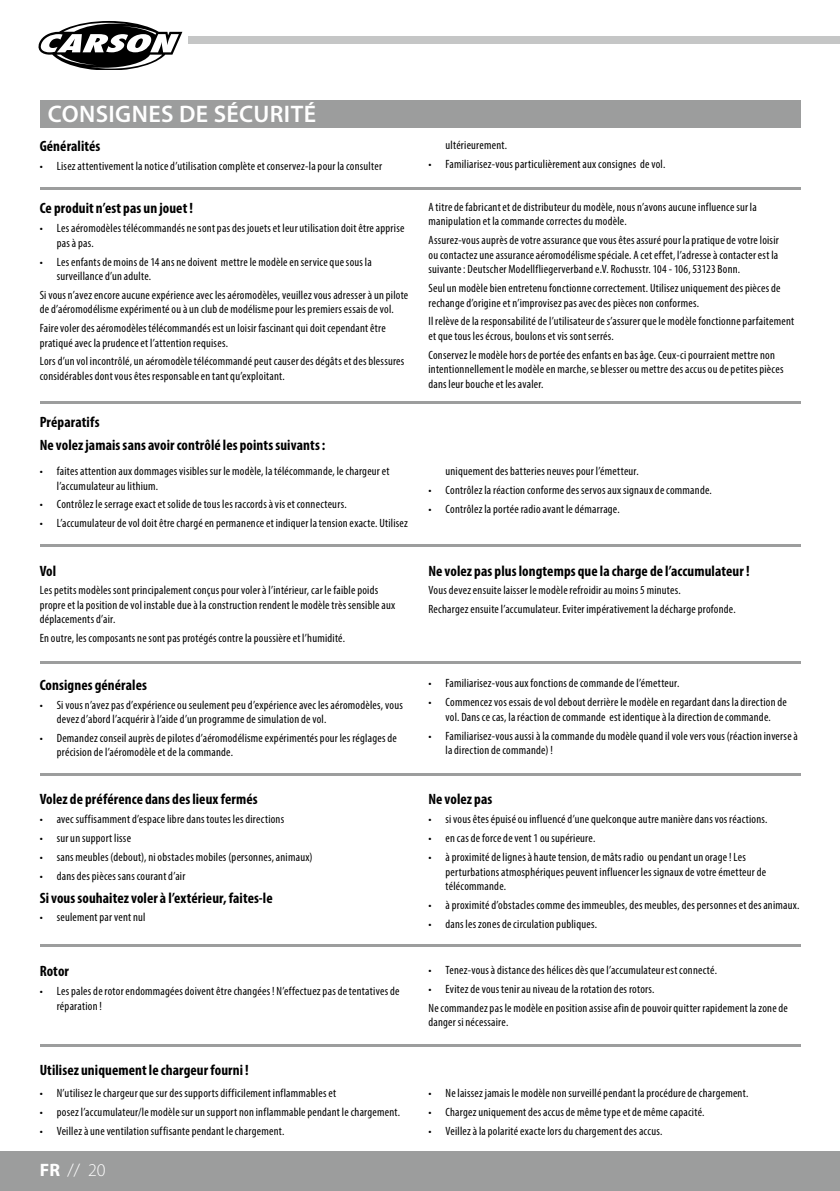
<style>
.page{position:relative;width:840px;height:1191px;background:#fff}
.page>*{position:absolute;margin:0;border:0;box-sizing:border-box;transform-origin:0 0}
.t1{font:600 24px "Myriad Pro";letter-spacing:.015em;color:#fff}
.t2{font:300 18px "Myriad Pro";color:#fff}
.t3{font:700 condensed 15px/22.4px "Myriad Pro";letter-spacing:.005em;color:#000}
.t4{font:condensed 12px/14.4px "Myriad Pro";letter-spacing:.02em;color:#000}
.s1{font-weight:700}
</style>
<div class="page">
<div style="left:0;top:1151px;width:839px;height:40px;background:#9c9d9d"></div>
<hr style="left:839px;top:1151px;width:1px;height:40px;background:#9c9d9d">
<div style="left:188px;top:36px;width:651px;height:8px;background:#c5c6c6"></div>
<svg style="left:38px;top:21px;width:145px;height:48px"></svg>
<div style="left:40px;top:100px;width:759px;height:28px;background:#9c9d9d"></div>
<hr style="left:40px;top:187px;width:759px;height:3px;background:#9c9d9d">
<hr style="left:40px;top:401px;width:759px;height:3px;background:#9c9d9d">
<hr style="left:40px;top:544px;width:759px;height:3px;background:#9c9d9d">
<hr style="left:40px;top:661px;width:759px;height:3px;background:#9c9d9d">
<hr style="left:40px;top:773px;width:759px;height:3px;background:#9c9d9d">
<hr style="left:40px;top:1044px;width:759px;height:3px;background:#9c9d9d">
<hr style="left:40px;top:944px;width:759px;height:2px;background:#9c9d9d">
<h1 class="t1" style="left:48px;top:99px;width:269px">CONSIGNES DE SÉCURITÉ</h1>
<p class="t3" style="left:40px;top:135px;width:62px">Généralités</p>
<p class="t4" style="left:40px;top:159px;width:343px">• Lisez attentivement la notice d’utilisation complète et conservez-la pour la consulter</p>
<p class="t3" style="left:40px;top:197px;width:155px">Ce produit n’est pas un jouet !</p>
<p class="t4" style="left:57px;top:221px;width:349px;text-indent:-17px">• Les aéromodèles télécommandés ne sont pas des jouets et leur utilisation doit être apprise pas à pas.</p>
<p class="t4" style="left:57px;top:254px;width:316px;text-indent:-17px">• Les enfants de moins de 14 ans ne doivent mettre le modèle en service que sous la surveillance d’un adulte.</p>
<p class="t4" style="left:40px;top:287px;width:370px">Si vous n’avez encore aucune expérience avec les aéromodèles, veuillez vous adresser à un pilote de d’aéromodélisme expérimenté ou à un club de modélisme pour les premiers essais de vol.</p>
<p class="t4" style="left:40px;top:321px;width:347px">Faire voler des aéromodèles télécommandés est un loisir fascinant qui doit cependant être pratiqué avec la prudence et l’attention requises.</p>
<p class="t4" style="left:40px;top:354px;width:366px">Lors d’un vol incontrôlé, un aéromodèle télécommandé peut causer des dégâts et des blessures considérables dont vous êtes responsable en tant qu’exploitant.</p>
<p class="t3" style="left:40px;top:411px;width:287px">Préparatifs<br>Ne volez jamais sans avoir contrôlé les points suivants :</p>
<p class="t4" style="left:57px;top:464px;width:334px;text-indent:-17px">• faites attention aux dommages visibles sur le modèle, la télécommande, le chargeur et l’accumulateur au lithium.</p>
<p class="t4" style="left:40px;top:497px;width:308px">• Contrôlez le serrage exact et solide de tous les raccords à vis et connecteurs.</p>
<p class="t4" style="left:40px;top:516px;width:369px">• L’accumulateur de vol doit être chargé en permanence et indiquer la tension exacte. Utilisez</p>
<p class="t3" style="left:40px;top:559px;width:18px">Vol</p>
<p class="t4" style="left:40px;top:583px;width:357px">Les petits modèles sont principalement conçus pour voler à l’intérieur, car le faible poids propre et la position de vol instable due à la construction rendent le modèle très sensible aux déplacements d’air.</p>
<p class="t4" style="left:40px;top:631px;width:306px">En outre, les composants ne sont pas protégés contre la poussière et l’humidité.</p>
<p class="t3" style="left:40px;top:673px;width:109px">Consignes générales</p>
<p class="t4" style="left:57px;top:697px;width:347px;text-indent:-17px">• Si vous n’avez pas d’expérience ou seulement peu d’expérience avec les aéromodèles, vous devez d’abord l’acquérir à l’aide d’un programme de simulation de vol.</p>
<p class="t4" style="left:57px;top:730px;width:341px;text-indent:-17px">• Demandez conseil auprès de pilotes d’aéromodélisme expérimentés pour les réglages de précision de l’aéromodèle et de la commande.</p>
<p class="t3" style="left:40px;top:788px;width:219px">Volez de préférence dans des lieux fermés</p>
<p class="t4" style="left:40px;top:812px;width:246px">• avec suffisamment d’espace libre dans toutes les directions</p>
<p class="t4" style="left:40px;top:831px;width:93px">• sur un support lisse</p>
<p class="t4" style="left:40px;top:850px;width:274px">• sans meubles (debout), ni obstacles mobiles (personnes, animaux)</p>
<p class="t4" style="left:40px;top:868px;width:147px">• dans des pièces sans courant d’air</p>
<p class="t3" style="left:40px;top:886px;width:234px">Si vous souhaitez voler à l’extérieur, faites-le</p>
<p class="t4" style="left:40px;top:910px;width:107px">• seulement par vent nul</p>
<p class="t3" style="left:40px;top:960px;width:31px">Rotor</p>
<p class="t4" style="left:57px;top:984px;width:344px;text-indent:-17px">• Les pales de rotor endommagées doivent être changées ! N’effectuez pas de tentatives de réparation !</p>
<p class="t3" style="left:40px;top:1058px;width:210px">Utilisez uniquement le chargeur fourni !</p>
<p class="t4" style="left:40px;top:1085px;width:298px">• N’utilisez le chargeur que sur des supports difficilement inflammables et</p>
<p class="t4" style="left:40px;top:1104px;width:362px">• posez l’accumulateur/le modèle sur un support non inflammable pendant le chargement.</p>
<p class="t4" style="left:40px;top:1123px;width:246px">• Veillez à une ventilation suffisante pendant le chargement.</p>
<h2 class="t2" style="left:40px;top:1159px;width:67px"><span class="s1">FR</span> // 20</h2>
<p class="t4" style="left:445px;top:138px;width:63px">ultérieurement.</p>
<p class="t4" style="left:428px;top:156px;width:238px">• Familiarisez-vous particulièrement aux consignes de vol.</p>
<p class="t4" style="left:428px;top:200px;width:329px">A titre de fabricant et de distributeur du modèle, nous n’avons aucune influence sur la manipulation et la commande correctes du modèle.</p>
<p class="t4" style="left:428px;top:233px;width:351px;text-align:justify">Assurez-vous auprès de votre assurance que vous êtes assuré pour la pratique de votre loisir ou contactez une assurance aéromodélisme spéciale. A cet effet, l’adresse à contacter est la suivante : Deutscher Modellfliegerverband e.V. Rochusstr. 104 - 106, 53123 Bonn.</p>
<p class="t4" style="left:428px;top:281px;width:353px">Seul un modèle bien entretenu fonctionne correctement. Utilisez uniquement des pièces de rechange d’origine et n’improvisez pas avec des pièces non conformes.</p>
<p class="t4" style="left:428px;top:314px;width:367px">Il relève de la responsabilité de l’utilisateur de s’assurer que le modèle fonctionne parfaitement et que tous les écrous, boulons et vis sont serrés.</p>
<p class="t4" style="left:428px;top:347px;width:356px">Conservez le modèle hors de portée des enfants en bas âge. Ceux-ci pourraient mettre non intentionnellement le modèle en marche, se blesser ou mettre des accus ou de petites pièces dans leur bouche et les avaler.</p>
<p class="t4" style="left:445px;top:464px;width:195px">uniquement des batteries neuves pour l’émetteur.</p>
<p class="t4" style="left:428px;top:483px;width:285px">• Contrôlez la réaction conforme des servos aux signaux de commande.</p>
<p class="t4" style="left:428px;top:501px;width:193px">• Contrôlez la portée radio avant le démarrage.</p>
<p class="t3" style="left:428px;top:559px;width:322px">Ne volez pas plus longtemps que la charge de l’accumulateur !</p>
<p class="t4" style="left:428px;top:581px;width:308px;line-height:19px">Vous devez ensuite laisser le modèle refroidir au moins 5 minutes.<br>Rechargez ensuite l’accumulateur. Eviter impérativement la décharge profonde.</p>
<p class="t4" style="left:428px;top:676px;width:252px">• Familiarisez-vous aux fonctions de commande de l’émetteur.</p>
<p class="t4" style="left:428px;top:695px;width:360px;text-align:center">• Commencez vos essais de vol debout derrière le modèle en regardant dans la direction de vol. Dans ce cas, la réaction de commande est identique à la direction de commande.</p>
<p class="t4" style="left:445px;top:728px;width:354px;text-indent:-17px">• Familiarisez-vous aussi à la commande du modèle quand il vole vers vous (réaction inverse à la direction de commande) !</p>
<p class="t3" style="left:428px;top:788px;width:65px">Ne volez pas</p>
<p class="t4" style="left:428px;top:812px;width:340px">• si vous êtes épuisé ou influencé d’une quelconque autre manière dans vos réactions.</p>
<p class="t4" style="left:428px;top:831px;width:168px">• en cas de force de vent 1 ou supérieure.</p>
<p class="t4" style="left:445px;top:850px;width:322px;text-indent:-17px">• à proximité de lignes à haute tension, de mâts radio ou pendant un orage ! Les perturbations atmosphériques peuvent influencer les signaux de votre émetteur de télécommande.</p>
<p class="t4" style="left:428px;top:897px;width:372px">• à proximité d’obstacles comme des immeubles, des meubles, des personnes et des animaux.</p>
<p class="t4" style="left:428px;top:916px;width:170px">• dans les zones de circulation publiques.</p>
<p class="t4" style="left:428px;top:963px;width:290px">• Tenez-vous à distance des hélices dès que l’accumulateur est connecté.</p>
<p class="t4" style="left:428px;top:979px;width:361px;line-height:19px">• Evitez de vous tenir au niveau de la rotation des rotors.<br>Ne commandez pas le modèle en position assise afin de pouvoir quitter rapidement la zone de</p>
<p class="t4" style="left:428px;top:1015px;width:81px">danger si nécessaire.</p>
<p class="t4" style="left:428px;top:1085px;width:321px">• Ne laissez jamais le modèle non surveillé pendant la procédure de chargement.</p>
<p class="t4" style="left:428px;top:1104px;width:277px">• Chargez uniquement des accus de même type et de même capacité.</p>
<p class="t4" style="left:428px;top:1123px;width:235px">• Veillez à la polarité exacte lors du chargement des accus.</p>
</div>
